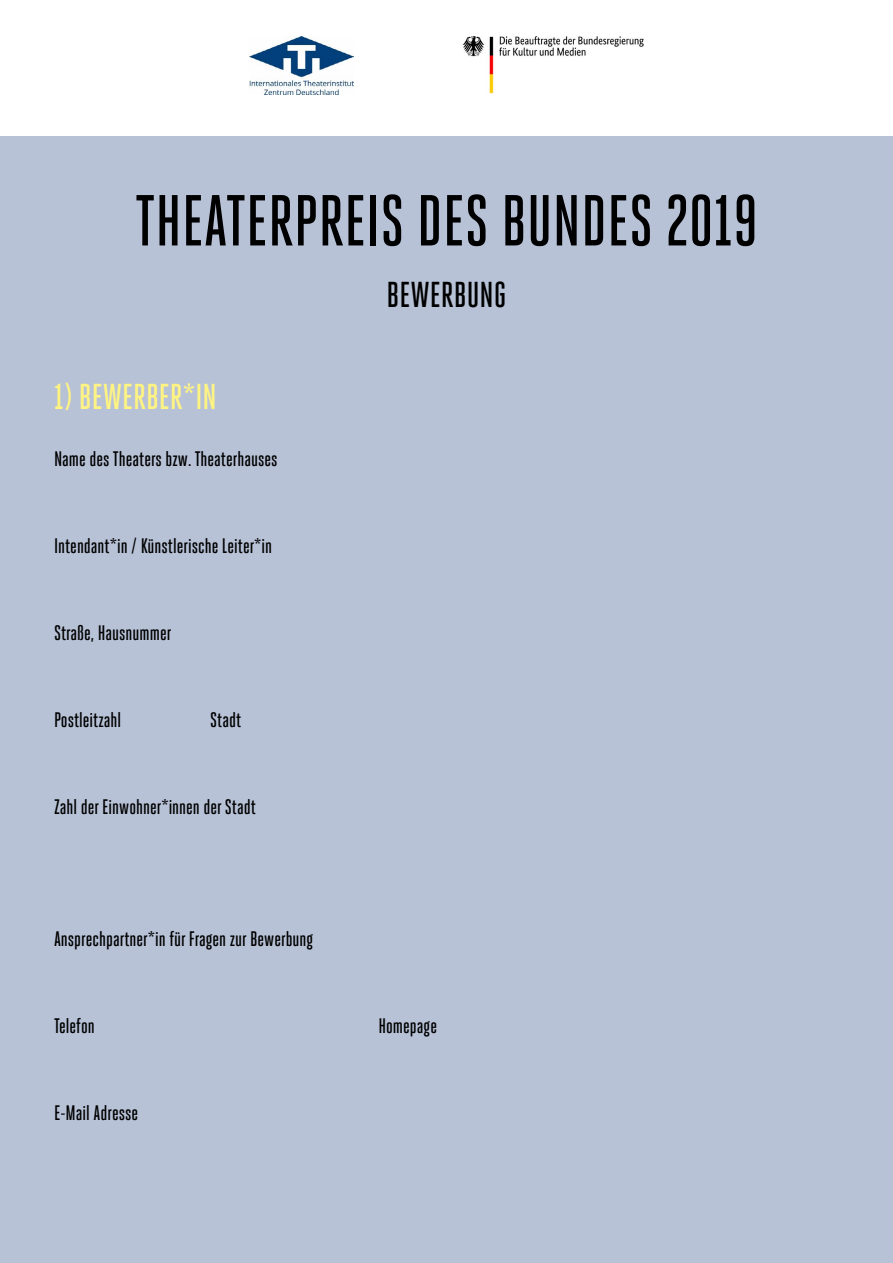
<style>
.page{position:relative;width:893px;height:1263px;background:#fff}
.page>*{position:absolute;margin:0;border:0;box-sizing:border-box;transform-origin:0 0}
.t1{font:500 72px "Heroic Condensed";color:#000}
.t2{font:500 36px "Heroic Condensed";color:#fff482}
.t3{font:500 36px "Heroic Condensed";color:#000}
.t4{font:500 21px "Heroic Condensed";color:#000}
</style>
<div class="page">
<div style="left:0;top:136px;width:893px;height:1127px;background:#b7c2d7"></div>
<img style="left:249px;top:36px;width:104px;height:58px">
<img style="left:463px;top:36px;width:181px;height:58px">
<p class="t1" style="left:135px;top:181px;width:624px">THEATERPREIS DES BUNDES 2019</p>
<p class="t2" style="left:54px;top:376px;width:164px">1) BEWERBER*IN</p>
<p class="t4" style="left:54px;top:448px;width:225px">Name des Theaters bzw. Theaterhauses</p>
<p class="t4" style="left:54px;top:535px;width:220px">Intendant*in / Künstlerische Leiter*in</p>
<p class="t4" style="left:54px;top:622px;width:119px">Straße, Hausnummer</p>
<p class="t4" style="left:54px;top:709px;width:69px">Postleitzahl</p>
<p class="t4" style="left:210px;top:709px;width:32px">Stadt</p>
<p class="t4" style="left:54px;top:795px;width:203px">Zahl der Einwohner*innen der Stadt</p>
<p class="t4" style="left:54px;top:927px;width:261px">Ansprechpartner*in für Fragen zur Bewerbung</p>
<p class="t3" style="left:387px;top:274px;width:121px">BEWERBUNG</p>
<p class="t4" style="left:54px;top:1014px;width:42px">Telefon</p>
<p class="t4" style="left:378px;top:1014px;width:60px">Homepage</p>
<p class="t4" style="left:54px;top:1101px;width:86px">E-Mail Adresse</p>
</div>
